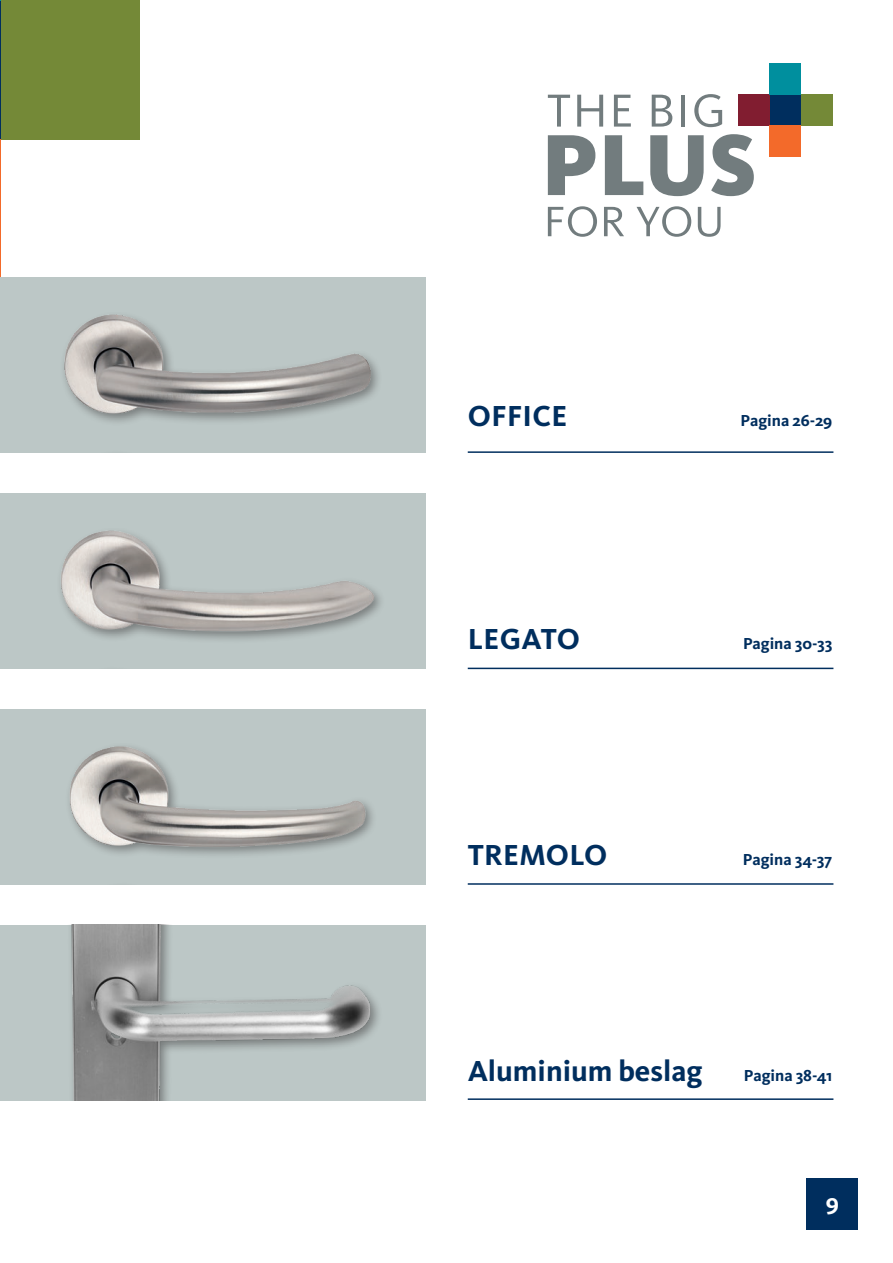
<style>
.page{position:relative;width:893px;height:1263px;background:#fff}
.page>*{position:absolute;margin:0;border:0;box-sizing:border-box;transform-origin:0 0}
.t1{font:700 30px "Kievit Pro";color:#002e5e}
.t2{font:700 24px "Kievit Pro";color:#fff}
.t3{font:700 16.5px "Kievit Pro";color:#002e5e}
</style>
<div class="page">
<div style="left:0;top:0;width:139px;height:139px;background:#748937"></div>
<hr style="left:0;top:0;width:1px;height:139px;background:#002e5e">
<hr style="left:0;top:139px;width:1px;height:139px;background:#f36a2a">
<div style="left:0;top:277px;width:425px;height:176px;background:#bcc7c6"></div>
<img style="left:64px;top:314px;width:314px;height:108px">
<div style="left:0;top:493px;width:425px;height:176px;background:#bcc7c6"></div>
<img style="left:60px;top:530px;width:321px;height:110px">
<div style="left:0;top:709px;width:425px;height:175px;background:#bcc7c6"></div>
<img style="left:69px;top:746px;width:304px;height:109px">
<img style="left:0;top:925px;width:425px;height:175px">
<div style="left:801px;top:94px;width:31px;height:32px;background:#748937"></div>
<div style="left:769px;top:94px;width:32px;height:32px;background:#002e5e"></div>
<div style="left:738px;top:94px;width:31px;height:32px;background:#811d30"></div>
<div style="left:769px;top:63px;width:32px;height:31px;background:#008f9e"></div>
<div style="left:769px;top:126px;width:32px;height:31px;background:#f36a2a"></div>
<svg style="left:548px;top:135px;width:47px;height:60px"></svg>
<svg style="left:605px;top:135px;width:38px;height:60px"></svg>
<svg style="left:650px;top:135px;width:54px;height:61px"></svg>
<svg style="left:711px;top:134px;width:43px;height:62px"></svg>
<svg style="left:548px;top:95px;width:22px;height:32px"></svg>
<svg style="left:577px;top:95px;width:26px;height:32px"></svg>
<svg style="left:614px;top:95px;width:17px;height:32px"></svg>
<svg style="left:652px;top:95px;width:20px;height:32px"></svg>
<hr style="left:681px;top:95px;width:4px;height:32px;background:#727c7e">
<svg style="left:694px;top:94px;width:28px;height:33px"></svg>
<svg style="left:548px;top:206px;width:49px;height:31px"></svg>
<svg style="left:604px;top:207px;width:20px;height:29px"></svg>
<svg style="left:636px;top:206px;width:55px;height:31px"></svg>
<svg style="left:698px;top:207px;width:23px;height:30px"></svg>
<hr style="left:468px;top:451px;width:365px;height:2px;background:#002e5e">
<hr style="left:468px;top:668px;width:365px;height:1px;background:#002e5e">
<hr style="left:468px;top:883px;width:365px;height:2px;background:#002e5e">
<hr style="left:468px;top:1098px;width:365px;height:2px;background:#002e5e">
<div style="left:807px;top:1179px;width:51px;height:51px;background:#002e5e"></div>
<h1 class="t1" style="left:468px;top:398px;width:101px">OFFICE</h1>
<p class="t3" style="left:741px;top:411px;width:93px">Pagina 26-29</p>
<h1 class="t1" style="left:468px;top:621px;width:114px">LEGATO</h1>
<p class="t3" style="left:743px;top:633px;width:91px">Pagina 30-33</p>
<h1 class="t1" style="left:468px;top:837px;width:141px">TREMOLO</h1>
<p class="t3" style="left:743px;top:849px;width:91px">Pagina 34-37</p>
<h1 class="t1" style="left:468px;top:1053px;width:236px">Aluminium beslag</h1>
<p class="t3" style="left:744px;top:1065px;width:90px">Pagina 38-41</p>
<h2 class="t2" style="left:826px;top:1188px;width:15px">9</h2>
</div>
